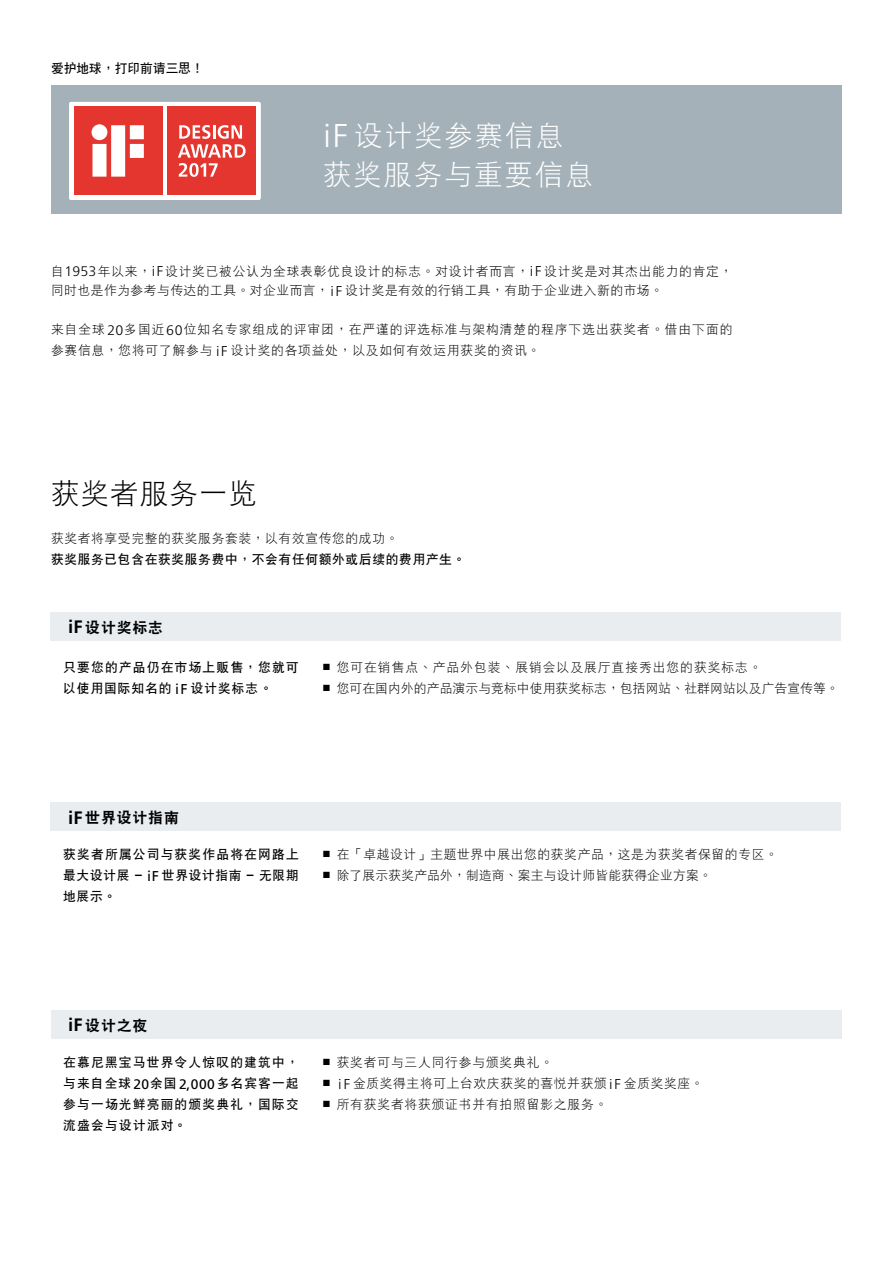
<style>
.page{position:relative;width:893px;height:1263px;background:#fff}
.page>*{position:absolute;margin:0;border:0;box-sizing:border-box;transform-origin:0 0}
.t1{font:28.5px/39px "DF Hei W3 GB5";letter-spacing:.06em;color:#fff}
.t2{font:28.5px "DF Hei W3 GB5";letter-spacing:.04em;color:#000}
.t3{font:15px "DF Hei W9 GB5";letter-spacing:.05em;color:#000}
.t4{font:12.75px/19.5px "DF Hei W3 GB5";letter-spacing:.055em;color:#000}
.t5{font:12.75px/21px "DF Hei W7 GB5";letter-spacing:.085em;color:#000;text-align:justify}
.t6{font:12.75px/21px "DF Hei W3 GB5";letter-spacing:.075em;color:#000}
.t7{font:12.75px "DF Hei W3 GB5";letter-spacing:.01em;color:#000}
.t8{font:12.75px "DF Hei W3 GB5";letter-spacing:.08em;color:#000}
.t9{font:12.75px "DF Hei W7 GB5";letter-spacing:.05em;color:#000}
.t10{font:12.75px "DF Hei W3 GB5";letter-spacing:.015em;color:#000}
.t11{font:12.75px "DF Hei W7 GB5";color:#000}
.s1{font-family:"Frutiger Neue LT Pro";font-weight:300;font-size:33px}
.s2{font-family:"Frutiger Neue LT Pro";font-weight:300;font-size:13.8px}
.s3{font-family:"Frutiger Neue LT Pro";font-weight:300;font-size:14.25px}
.s4{font-family:"Frutiger Neue LT Pro";font-weight:700;font-size:18px}
.s5{font-family:"Frutiger LT Std";font-size:14.25px}
.s6{font-family:"Frutiger Neue LT Pro";font-weight:700;font-size:13.5px}
.s7{font-family:"Frutiger LT Std";font-size:13.8px}
</style>
<div class="page">
<div style="left:51px;top:85px;width:791px;height:129px;background:#a4b1b8"></div>
<div style="left:69px;top:102px;width:192px;height:98px;background:#fff;border-radius:2px"></div>
<div style="left:74px;top:107px;width:89px;height:88px;background:#e4352e"></div>
<svg style="left:92px;top:124px;width:52px;height:53px"></svg>
<div style="left:167px;top:107px;width:89px;height:88px;background:#e4352e"></div>
<svg style="left:178px;top:125px;width:68px;height:52px"></svg>
<div style="left:50px;top:612px;width:791px;height:28px;background:#e9edef"></div>
<div style="left:50px;top:802px;width:791px;height:29px;background:#e9edef"></div>
<div style="left:51px;top:1010px;width:791px;height:28px;background:#e9edef"></div>
<p class="t11" style="left:51px;top:62px;width:154px">愛護地球，打印前請三思！</p>
<h1 class="t1" style="left:323px;top:116px;width:272px"><span class="s1">iF</span> 設計獎參賽信息獲獎服務與重要信息</h1>
<p class="t4" style="left:51px;top:261px;width:683px">自<span class="s2">1953</span>年以來，<span class="s3">iF</span>設計獎已被公認為全球表彰優良設計的標誌。對設計者而言，<span class="s3">iF</span> 設計獎是對其傑出能力的肯定，同時也是作為參考與傳達的工具。對企業而言，<span class="s3">iF</span> 設計獎是有效的行銷工具，有助於企業進入新的市場。</p>
<p class="t6" style="left:51px;top:319px;width:683px">來自全球<span class="s2">20</span>多國近<span class="s2">60</span>位知名專家組成的評審團，在嚴謹的評選標準與架構清楚的程序下選出獲獎者。藉由下面的參賽信息，您將可了解參與 <span class="s3">iF</span> 設計獎的各項益處，以及如何有效運用獲獎的資訊。</p>
<h1 class="t2" style="left:51px;top:479px;width:208px">獲獎者服務一覽</h1>
<p class="t4" style="left:51px;top:529px;width:349px">獲獎者將享受完整的獲獎服務套裝，以有效宣傳您的成功。</p>
<p class="t9" style="left:51px;top:553px;width:416px">獲獎服務已包含在獲獎服務費中，不會有任何額外或後續的費用產生。</p>
<p class="t3" style="left:68px;top:619px;width:97px"><span class="s4">iF</span> 設計獎標誌</p>
<p class="t5" style="left:63px;top:657px;width:237px">只要您的產品仍在市場上販售，您就可以使用國際知名的 <span class="s5">iF</span> 設計獎標誌。</p>
<p class="t8" style="left:323px;top:661px;width:440px">■ 您可在銷售點、產品外包裝、展銷會以及展廳直接秀出您的獲獎標誌。</p>
<p class="t7" style="left:323px;top:682px;width:517px">■ 您可在國內外的產品演示與競標中使用獲獎標誌，包括網站、社群網站以及廣告宣傳等。</p>
<p class="t3" style="left:68px;top:810px;width:113px"><span class="s4">iF</span> 世界設計指南</p>
<p class="t5" style="left:63px;top:844px;width:237px">獲獎者所屬公司與獲獎作品將在網路上最大設計展 <span class="s6">–</span> <span class="s5">iF</span> 世界設計指南 <span class="s6">–</span> 無限期地展示。</p>
<p class="t4" style="left:323px;top:845px;width:456px">■ 在「卓越設計」主題世界中展出您的獲獎產品，這是為獲獎者保留的專區。</p>
<p class="t10" style="left:323px;top:869px;width:390px">■ 除了展示獲獎產品外，製造商、案主與設計師皆能獲得企業方案。</p>
<p class="t3" style="left:68px;top:1017px;width:81px"><span class="s4">iF</span> 設計之夜</p>
<p class="t5" style="left:63px;top:1052px;width:237px">在慕尼黑寶馬世界令人驚嘆的建築中，與來自全球<span class="s7">20</span>餘國<span class="s7">2,000</span>多名賓客一起參與一場光鮮亮麗的頒獎典禮，國際交流盛會與設計派對。</p>
<p class="t4" style="left:323px;top:1053px;width:231px">■ 獲獎者可與三人同行參與頒獎典禮。</p>
<p class="t4" style="left:323px;top:1074px;width:382px">■ <span class="s3">iF</span> 金質獎得主將可上台歡慶獲獎的喜悅並獲頒 <span class="s3">iF</span> 金質獎獎座。</p>
<p class="t4" style="left:323px;top:1095px;width:286px">■ 所有獲獎者將獲頒證書並有拍照留影之服務。</p>
</div>
